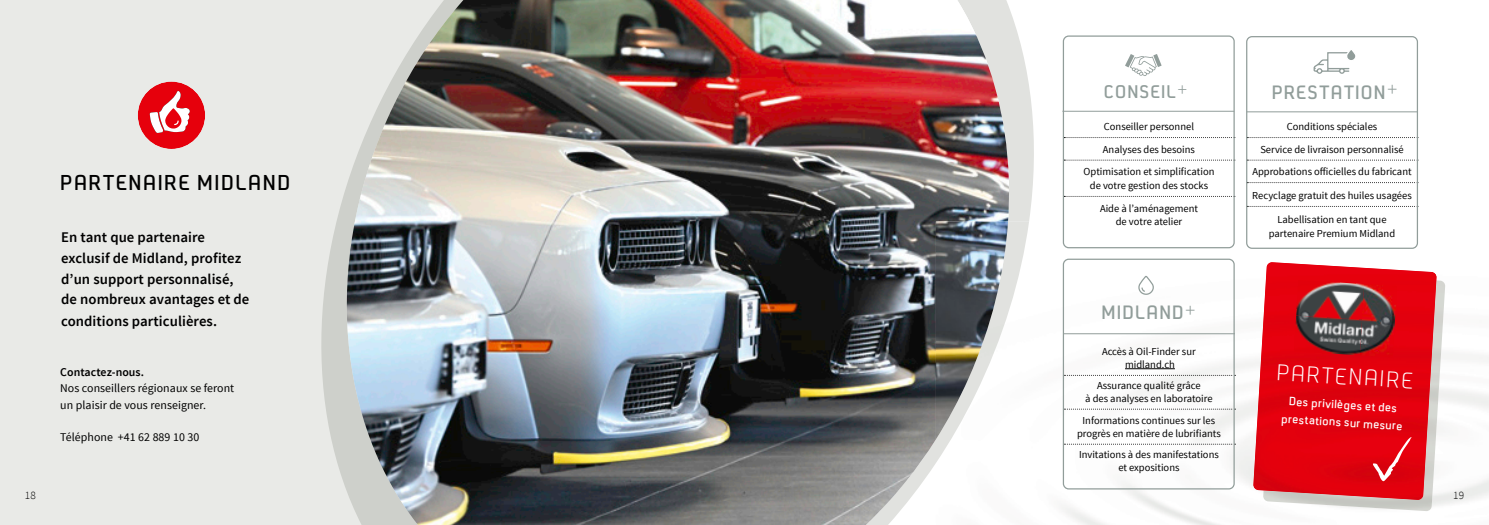
<style>
.page{position:relative;width:1489px;height:525px;background:#fff}
.page>*{position:absolute;margin:0;border:0;box-sizing:border-box;transform-origin:0 0}
.t1{font:300 23.75px "Neustadt";color:#fff}
.t2{font:600 22.5px "Neustadt";letter-spacing:.07em;color:#000}
.t3{font:600 20.12px "Neustadt";letter-spacing:.06em;color:#919d9a}
.t4{font:600 19.12px "Neustadt";letter-spacing:.06em;color:#919d9a}
.t5{font:600 14.75px/20.8px "Source Sans Pro";letter-spacing:.005em;color:#000}
.t6{font:600 12.5px/17.5px "Neustadt";color:#fff;text-align:center}
.t7{font:11.88px/16.2px "Source Sans Pro";letter-spacing:.005em;color:#000}
.t8{font:600 11.88px "Source Sans Pro";letter-spacing:.005em;color:#000}
.t9{font:300 11.25px "Source Sans Pro";color:#000}
.t10{font:10.62px/22.5px "Source Sans Pro";color:#000;text-align:center}
</style>
<div class="page">
<div style="left:0;top:0;width:535px;height:524px;background:#e9eae7"></div>
<svg style="left:1009px;top:8px;width:25px;height:213px;fill:#e1e2df"></svg>
<img style="left:322px;top:0;width:687px;height:524px">
<img style="left:1028px;top:221px;width:225px;height:303px">
<img style="left:978px;top:463px;width:31px;height:61px">
<img style="left:935px;top:463px;width:43px;height:61px">
<img style="left:1264px;top:280px;width:181px;height:231px">
<img style="left:1253px;top:262px;width:183px;height:237px">
<img style="left:935px;top:221px;width:93px;height:242px">
<img style="left:935px;top:221px;width:72px;height:218px">
<div style="left:138px;top:81px;width:67px;height:68px;background:#e6000c;border-radius:50%"></div>
<svg style="left:150px;top:91px;width:40px;height:42px"></svg>
<img style="left:1295px;top:280px;width:69px;height:35px">
<img style="left:1359px;top:284px;width:37px;height:73px">
<img style="left:1293px;top:315px;width:68px;height:40px">
<svg style="left:1064px;top:137px;width:168px;height:1px"></svg>
<svg style="left:1064px;top:160px;width:168px;height:1px"></svg>
<svg style="left:1064px;top:196px;width:168px;height:1px"></svg>
<svg style="left:1247px;top:137px;width:168px;height:1px"></svg>
<svg style="left:1247px;top:160px;width:168px;height:1px"></svg>
<svg style="left:1247px;top:182px;width:168px;height:1px"></svg>
<svg style="left:1247px;top:206px;width:168px;height:1px"></svg>
<hr style="left:1062px;top:111px;width:172px;height:1px;background:#919d9a">
<hr style="left:1246px;top:111px;width:170px;height:1px;background:#919d9a">
<svg style="left:1313px;top:50px;width:43px;height:24px"></svg>
<svg style="left:1137px;top:274px;width:19px;height:21px"></svg>
<svg style="left:1125px;top:54px;width:36px;height:22px"></svg>
<svg style="left:1064px;top:375px;width:171px;height:1px"></svg>
<hr style="left:1124px;top:368px;width:50px;height:1px;background:#000">
<svg style="left:1064px;top:408px;width:171px;height:1px"></svg>
<svg style="left:1064px;top:443px;width:171px;height:1px"></svg>
<svg style="left:1372px;top:437px;width:39px;height:44px;background:#e4212c"></svg>
<hr style="left:1063px;top:333px;width:171px;height:1px;background:#919d9a">
<div style="left:1062px;top:35px;width:172px;height:213px;border:1px solid #919d9a;border-radius:5px"></div>
<div style="left:1245px;top:36px;width:172px;height:213px;border:1px solid #919d9a;border-radius:5px"></div>
<div style="left:1062px;top:258px;width:172px;height:231px;border:1px solid #919d9a;border-radius:5px"></div>
<h2 class="t2" style="left:60px;top:170px;width:231px">PARTENAIRE MIDLAND</h2>
<h3 class="t5" style="left:61px;top:227px;width:190px">En tant que partenaire exclusif de Midland, profitez d’un support personnalisé, de nombreux avantages et de conditions particulières.</h3>
<p class="t8" style="left:60px;top:364px;width:85px">Contactez-nous.</p>
<p class="t7" style="left:60px;top:380px;width:175px">Nos conseillers régionaux se feront un plaisir de vous renseigner.</p>
<p class="t7" style="left:60px;top:429px;width:140px">Téléphone +41 62 889 10 30</p>
<h3 class="t4" style="left:1103px;top:81px;width:85px">CONSEIL<sup>+</sup></h3>
<h3 class="t3" style="left:1271px;top:81px;width:128px">PRESTATION<sup>+</sup></h3>
<p class="t10" style="left:1083px;top:115px;width:132px">Conseiller personnel<br>Analyses des besoins<br>Optimisation et simplification</p>
<p class="t10" style="left:1089px;top:174px;width:120px">de votre gestion des stocks<br>Aide à l’aménagement</p>
<p class="t10" style="left:1115px;top:210px;width:68px">de votre atelier</p>
<h3 class="t3" style="left:1101px;top:301px;width:96px">MIDLAND<sup>+</sup></h3>
<p class="t10" style="left:1101px;top:345px;width:95px;line-height:12.5px">Accès à Oil-Finder sur midland.ch</p>
<p class="t10" style="left:1085px;top:379px;width:129px;line-height:12.5px">Assurance qualité grâce<br>à des analyses en laboratoire</p>
<p class="t10" style="left:1076px;top:414px;width:145px;line-height:12.5px">Informations continues sur les progrès en matière de lubrifiants</p>
<p class="t10" style="left:1078px;top:448px;width:141px;line-height:12.5px">Invitations à des manifestations et expositions</p>
<p class="t10" style="left:1252px;top:115px;width:161px">Conditions spéciales<br>Service de livraison personnalisé<br>Approbations officielles du fabricant</p>
<p class="t10" style="left:1252px;top:184px;width:161px">Recyclage gratuit des huiles usagées</p>
<p class="t10" style="left:1268px;top:212px;width:128px;line-height:13.8px">Labellisation en tant que partenaire Premium Midland</p>
<h1 class="t1" style="left:1276px;top:360px;width:138px;rotate:3deg">PARTENAIRE</h1>
<p class="t6" style="left:1283px;top:392px;width:123px;rotate:4deg">Des privilèges et des prestations sur mesure</p>
<p class="t9" style="left:25px;top:488px;width:12px">18</p>
<p class="t9" style="left:1452px;top:488px;width:12px">19</p>
</div>
